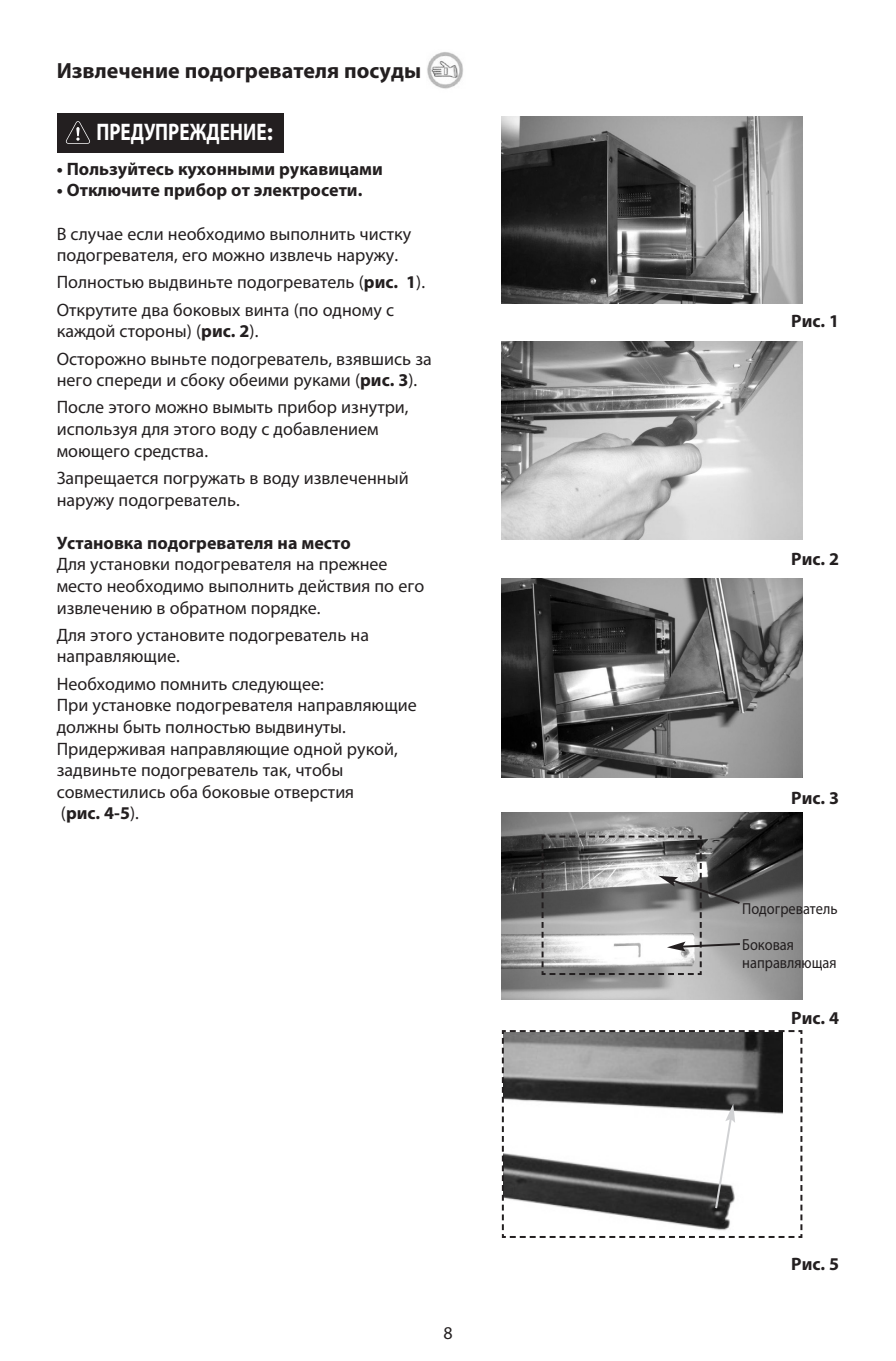
<style>
.page{position:relative;width:896px;height:1361px;background:#fff}
.page>*{position:absolute;margin:0;border:0;box-sizing:border-box;transform-origin:0 0}
.t1{font:700 24px "Myriad Pro";color:#fff;scale:.8 1}
.t2{font:700 22px "Myriad Pro";color:#231f20}
.t3{font:18px/21.6px "Myriad Pro";color:#231f20}
.t4{font:700 18px "Myriad Pro";color:#231f20}
.t5{font:16px/18px "Myriad Pro";color:#231f20;scale:.9 1}
.s1{font-weight:700}
</style>
<div class="page">
<img style="left:502px;top:116px;width:300px;height:187px">
<img style="left:502px;top:341px;width:300px;height:199px">
<img style="left:502px;top:578px;width:300px;height:199px">
<img style="left:502px;top:812px;width:300px;height:187px">
<img style="left:427px;top:52px;width:36px;height:37px">
<div style="left:57px;top:113px;width:226px;height:40px;background:#231f20"></div>
<svg style="left:66px;top:121px;width:24px;height:23px"></svg>
<svg style="left:540px;top:834px;width:203px;height:142px;background:#969696"></svg>
<svg style="left:501px;top:1030px;width:302px;height:208px"></svg>
<p class="t2" style="left:57px;top:57px;width:366px">Извлечение подогревателя посуды</p>
<h1 class="t1" style="left:96px;top:118px;width:222px">ПРЕДУПРЕЖДЕНИЕ:</h1>
<p class="t4" style="left:57px;top:158px;width:328px">• Пользуйтесь кухонными рукавицами</p>
<p class="t4" style="left:57px;top:180px;width:307px">• Отключите прибор от электросети.</p>
<p class="t3" style="left:57px;top:222px;width:356px">В случае если необходимо выполнить чистку подогревателя, его можно извлечь наружу.</p>
<p class="t3" style="left:57px;top:269px;width:370px;line-height:27.2px">Полностью выдвиньте подогреватель (<span class="s1">рис. 1</span>).<br>Открутите два боковых винта (по одному с</p>
<p class="t3" style="left:57px;top:317px;width:377px;line-height:27.2px">каждой стороны) (<span class="s1">рис. 2</span>).<br>Осторожно выньте подогреватель, взявшись за</p>
<p class="t3" style="left:57px;top:366px;width:362px;line-height:27.2px">него спереди и сбоку обеими руками (<span class="s1">рис. 3</span>).<br>После этого можно вымыть прибор изнутри,</p>
<p class="t3" style="left:57px;top:418px;width:323px">используя для этого воду с добавлением моющего средства.</p>
<p class="t3" style="left:57px;top:467px;width:353px">Запрещается погружать в воду извлеченный наружу подогреватель.</p>
<p class="t4" style="left:57px;top:532px;width:295px">Установка подогревателя на место</p>
<p class="t3" style="left:57px;top:553px;width:369px">Для установки подогревателя на прежнее место необходимо выполнить действия по его извлечению в обратном порядке.</p>
<p class="t3" style="left:57px;top:624px;width:314px">Для этого установите подогреватель на направляющие.</p>
<p class="t3" style="left:57px;top:673px;width:362px">Необходимо помнить следующее:<br>При установке подогревателя направляющие должны быть полностью выдвинуты.<br>Придерживая направляющие одной рукой, задвиньте подогреватель так, чтобы совместились оба боковые отверстия<br>(<span class="s1">рис. 4-5</span>).</p>
<p class="t3" style="left:443px;top:1321px;width:11px">8</p>
<p class="t4" style="left:791px;top:310px;width:49px">Рис. 1</p>
<p class="t4" style="left:791px;top:548px;width:49px">Рис. 2</p>
<p class="t4" style="left:791px;top:787px;width:49px">Рис. 3</p>
<p class="t5" style="left:742px;top:899px;width:107px">Подогреватель</p>
<p class="t5" style="left:742px;top:935px;width:106px">Боковая направляющая</p>
<p class="t4" style="left:791px;top:1007px;width:49px">Рис. 4</p>
<p class="t4" style="left:791px;top:1253px;width:49px">Рис. 5</p>
</div>
